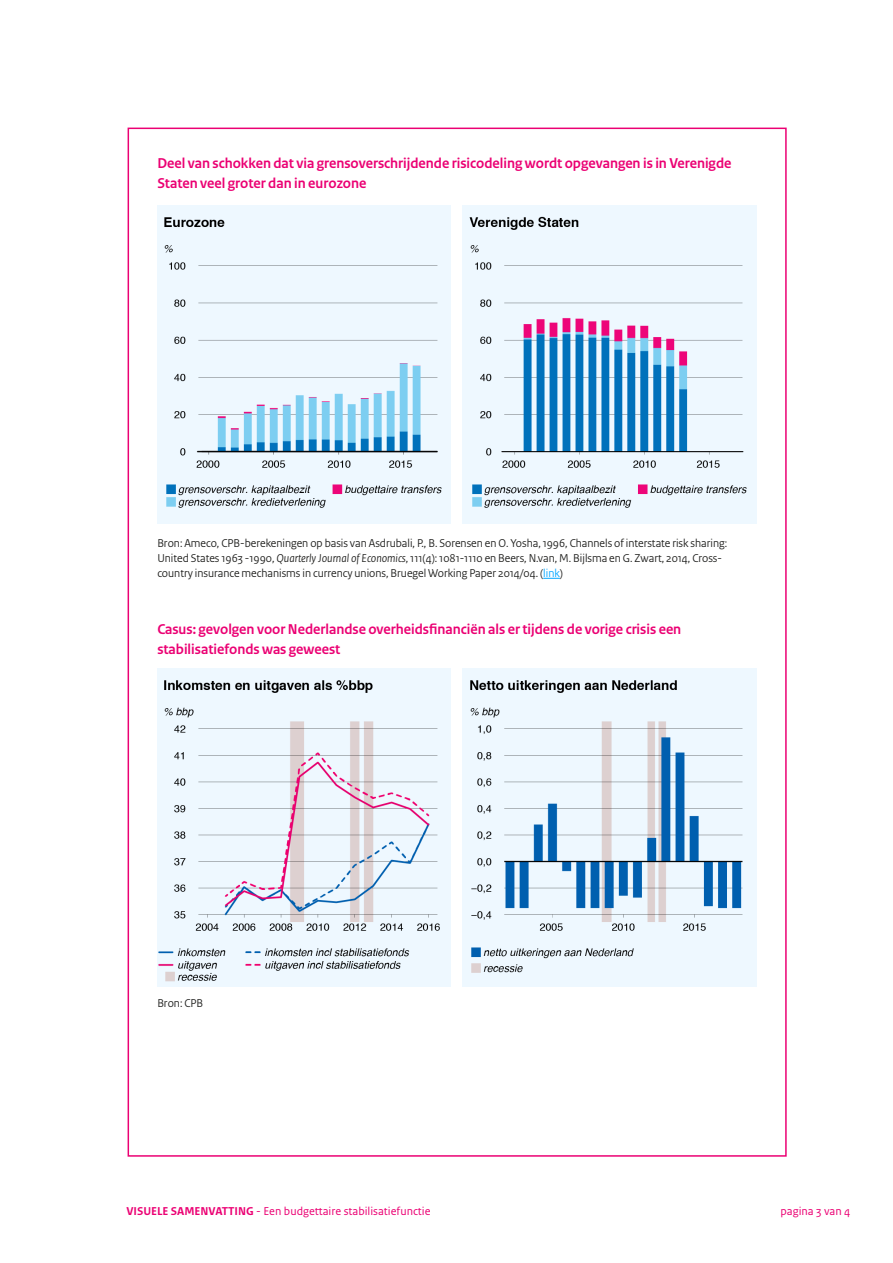
<style>
.page{position:relative;width:893px;height:1263px;background:#fff}
.page>*{position:absolute;margin:0;border:0;box-sizing:border-box;transform-origin:0 0}
.CPB_binnenwerk_kop_2{font:700 15px/20.2px "Rijksoverheid Sans Heading";color:#eb0073}
.CPB_binnenwerk_kop_2-2{font:12px/15px "Rijksoverheid Sans Heading";color:#1d1d1b}
.t1{font:12px "Rijksoverheid Sans Text";color:#eb0073}
.s1{font-style:italic}
.s2{color:#00a5ff}
.s3{font-weight:700}
</style>
<div class="page">
<img style="left:157px;top:669px;width:294px;height:318px">
<img style="left:463px;top:669px;width:293px;height:318px">
<svg style="left:543px;top:578px;width:17px;height:1px"></svg>
<img style="left:157px;top:206px;width:294px;height:318px">
<img style="left:463px;top:206px;width:293px;height:318px">
<p class="CPB_binnenwerk_kop_2" style="left:157px;top:153px;width:576px">Deel van schokken dat via grensoverschrijdende risicodeling wordt opgevangen is in Verenigde<br>Staten veel groter dan in eurozone</p>
<p class="CPB_binnenwerk_kop_2-2" style="left:157px;top:536px;width:571px">Bron: Ameco, CPB-berekeningen op basis van Asdrubali, P., B. Sorensen en O. Yosha, 1996, Channels of interstate risk sharing:<br>United States 1963 -1990, <span class="s1">Quarterly Journal of Economics</span>, 111(4): 1081-1110 en Beers, N.van, M. Bijlsma en G. Zwart, 2014, Cross&shy;country insurance mechanisms in currency unions, Bruegel Working Paper 2014/04. (<span class="s2">link</span>)</p>
<p class="CPB_binnenwerk_kop_2" style="left:157px;top:619px;width:525px">Casus: gevolgen voor Nederlandse overheidsfinanciën als er tijdens de vorige crisis een stabilisatiefonds was geweest</p>
<p class="CPB_binnenwerk_kop_2-2" style="left:157px;top:996px;width:47px">Bron: CPB</p>
<p class="t1" style="left:126px;top:1204px;width:306px"><span class="s3">VISUELE SAMENVATTING</span> - Een budgettaire stabilisatiefunctie</p>
<p class="t1" style="left:780px;top:1204px;width:71px">pagina 3 van 4</p>
</div>
